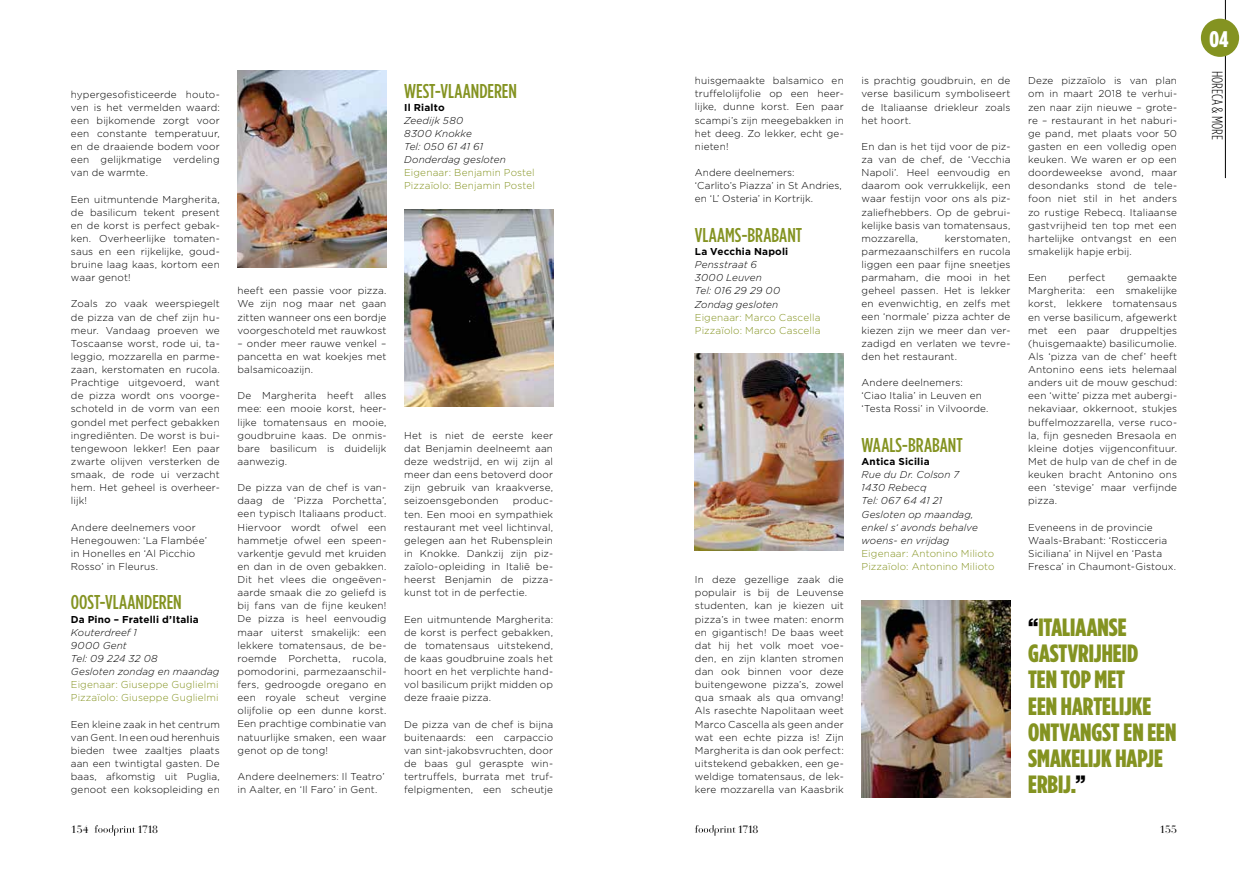
<style>
.page{position:relative;width:1248px;height:886px;background:#fff}
.page>*{position:absolute;margin:0;border:0;box-sizing:border-box;transform-origin:0 0}
.t1{font:900 25px/26.2px "Gotham Condensed";color:#849321}
.t2{font:900 22.5px "Gotham Condensed";color:#fff}
.t3{font:500 20px "Gotham Condensed";color:#849321}
.t4{font:300 15px "Gotham Condensed";color:#000}
.t5{font:10.62px "Bauer Bodoni Std";letter-spacing:-.09em;color:#000}
.t6{font:300 10px/13.1px "Gotham";letter-spacing:.015em;color:#000;text-align:justify}
.t7{font:italic 300 10px/13.1px "Gotham";letter-spacing:.01em;color:#000}
.t8{font:300 10px/13.1px "Gotham";letter-spacing:.015em;color:#849321}
.t9{font:700 10px "Gotham";letter-spacing:.02em;color:#000}
.s1{color:#000}
</style>
<div class="page">
<svg style="left:94px;top:825px;width:41px;height:11px"></svg>
<svg style="left:695px;top:825px;width:40px;height:11px"></svg>
<hr style="left:1224px;top:0;width:1px;height:178px;background:#000">
<div style="left:1200px;top:19px;width:38px;height:38px;background:#849321;border-radius:50%"></div>
<img style="left:237px;top:71px;width:149px;height:197px">
<img style="left:404px;top:209px;width:149px;height:197px">
<img style="left:694px;top:353px;width:149px;height:197px">
<img style="left:861px;top:600px;width:149px;height:197px">
<p class="t6" style="left:71px;top:87px;width:150px">hypergesofisticeerde houto&shy;ven is het vermelden waard: een bijkomende zorgt voor een constante temperatuur, en de draaiende bodem voor een gelijkmatige verdeling van de warmte.</p>
<p class="t6" style="left:71px;top:192px;width:150px">Een uitmuntende Margherita, de basilicum tekent present en de korst is perfect gebak&shy;ken. Overheerlijke tomaten&shy;saus en een rijkelijke, goud&shy;bruine laag kaas, kortom een waar genot!</p>
<p class="t6" style="left:71px;top:297px;width:150px">Zoals zo vaak weerspiegelt de pizza van de chef zijn hu&shy;meur. Vandaag proeven we Toscaanse worst, rode ui, ta&shy;leggio, mozzarella en parme&shy;zaan, kerstomaten en rucola.<br>Prachtige uitgevoerd, want de pizza wordt ons voorge&shy;schoteld in de vorm van een gondel met perfect gebakken ingrediënten. De worst is bui&shy;tengewoon lekker! Een paar zwarte olijven versterken de smaak, de rode ui verzacht hem. Het geheel is overheer&shy;lijk!</p>
<p class="t6" style="left:71px;top:520px;width:138px;text-align:left">Andere deelnemers voor<br>Henegouwen: ‘La Flambée’ in Honelles en ‘Al Picchio<br>Rosso’ in Fleurus.</p>
<h3 class="t3" style="left:71px;top:591px;width:112px">OOST-VLAANDEREN</h3>
<p class="t9" style="left:71px;top:612px;width:129px">Da Pino – Fratelli d’Italia</p>
<p class="t7" style="left:71px;top:625px;width:150px">Kouterdreef 1<br>9000 Gent<br>Tel: 09 224 32 08<br>Gesloten zondag en maandag</p>
<p class="t8" style="left:71px;top:678px;width:149px">Eigenaar: Giuseppe Guglielmi<br>Pizzaïolo: Giuseppe Guglielmi</p>
<p class="t6" style="left:71px;top:717px;width:150px">Een kleine zaak in het centrum van Gent. In een oud herenhuis bieden twee zaaltjes plaats aan een twintigtal gasten. De baas, afkomstig uit Puglia, genoot een koksopleiding en</p>
<h3 class="t3" style="left:404px;top:79px;width:114px">WEST-VLAANDEREN</h3>
<p class="t9" style="left:404px;top:100px;width:42px">Il Rialto</p>
<p class="t7" style="left:404px;top:113px;width:103px">Zeedijk 580<br>8300 Knokke<br>Tel: 050 61 41 61<br>Donderdag gesloten</p>
<p class="t8" style="left:404px;top:166px;width:132px">Eigenaar: Benjamin Postel<br>Pizzaïolo: Benjamin Postel</p>
<p class="t6" style="left:237px;top:284px;width:150px">heeft een passie voor pizza.<br>We zijn nog maar net gaan zitten wanneer ons een bordje voorgeschoteld met rauwkost</p>
<p class="t6" style="left:237px;top:336px;width:150px">– onder meer rauwe venkel – pancetta en wat koekjes met balsamicoazijn.</p>
<p class="t6" style="left:237px;top:389px;width:150px">De Margherita heeft alles mee: een mooie korst, heer&shy;lijke tomatensaus en mooie, goudbruine kaas. De onmis&shy;bare basilicum is duidelijk aanwezig.</p>
<p class="t6" style="left:237px;top:481px;width:150px">De pizza van de chef is van&shy;daag de ‘Pizza Porchetta’, een typisch Italiaans product.<br>Hiervoor wordt ofwel een hammetje ofwel een speen&shy;varkentje gevuld met kruiden en dan in de oven gebakken.<br>Dit het vlees die ongeëven&shy;aarde smaak die zo geliefd is bij fans van de fijne keuken!<br>De pizza is heel eenvoudig maar uiterst smakelijk: een lekkere tomatensaus, de be&shy;roemde Porchetta, rucola, pomodorini, parmezaanschil&shy;fers, gedroogde oregano en een royale scheut vergine olijfolie op een dunne korst.<br>Een prachtige combinatie van natuurlijke smaken, een waar genot op de tong!</p>
<p class="t6" style="left:237px;top:769px;width:149px">Andere deelnemers: Il Teatro’ in Aalter, en ‘Il Faro’ in Gent.</p>
<p class="t6" style="left:404px;top:428px;width:150px">Het is niet de eerste keer dat Benjamin deelneemt aan deze wedstrijd, en wij zijn al meer dan eens betoverd door zijn gebruik van kraakverse, seizoensgebonden</p>
<p class="t6" style="left:404px;top:494px;width:150px;text-indent:108px">produc&shy;ten. Een mooi en sympathiek restaurant met veel lichtinval, gelegen aan het Rubensplein in Knokke. Dankzij zijn piz&shy;zaïolo-opleiding in Italië be&shy;heerst Benjamin de pizza&shy;kunst tot in de perfectie.</p>
<p class="t6" style="left:404px;top:612px;width:150px">Een uitmuntende Margherita: de korst is perfect gebakken, de tomatensaus uitstekend, de kaas goudbruine zoals het hoort en het verplichte hand&shy;vol basilicum prijkt midden op deze fraaie pizza.</p>
<p class="t6" style="left:404px;top:717px;width:150px">De pizza van de chef is bijna buitenaards: een carpaccio van sint-jakobsvruchten, door de baas gul geraspte win&shy;tertruffels, burrata met truf&shy;felpigmenten, een scheutje</p>
<p class="t6" style="left:694px;top:74px;width:150px">huisgemaakte balsamico en truffelolijfolie op een heer&shy;lijke, dunne korst. Een paar scampi’s zijn meegebakken in het deeg. Zo lekker, echt ge&shy;nieten!</p>
<p class="t6" style="left:694px;top:166px;width:148px;text-align:left">Andere deelnemers:<br>‘Carlito’s Piazza’ in St Andries, en ‘L’ Osteria’ in Kortrijk.</p>
<h3 class="t3" style="left:694px;top:223px;width:109px">VLAAMS-BRABANT</h3>
<p class="t9" style="left:694px;top:245px;width:95px">La Vecchia Napoli</p>
<p class="t7" style="left:694px;top:258px;width:87px">Pensstraat 6<br>3000 Leuven<br>Tel: 016 29 29 00<br>Zondag gesloten</p>
<p class="t8" style="left:694px;top:310px;width:127px">Eigenaar: Marco Cascella<br>Pizzaïolo: Marco Cascella</p>
<p class="t6" style="left:694px;top:573px;width:150px">In deze gezellige zaak die populair is bij de Leuvense studenten, kan je kiezen uit pizza’s in twee maten: enorm en gigantisch! De baas weet dat hij het volk moet voe&shy;den, en zijn klanten stromen dan ook binnen voor deze buitengewone pizza’s, zowel qua smaak als qua omvang!<br>Als rasechte Napolitaan weet Marco Cascella als geen ander wat een echte pizza is! Zijn Margherita is dan ook perfect: uitstekend gebakken, een ge&shy;weldige tomatensaus, de lek&shy;kere mozzarella van Kaasbrik</p>
<p class="t6" style="left:861px;top:74px;width:150px">is prachtig goudbruin, en de verse basilicum symboliseert de Italiaanse driekleur zoals het hoort.</p>
<p class="t6" style="left:861px;top:140px;width:150px">En dan is het tijd voor de piz&shy;za van de chef, de ‘Vecchia Napoli’. Heel eenvoudig en daarom ook verrukkelijk, een waar festijn voor ons als piz&shy;zaliefhebbers. Op de gebrui&shy;kelijke basis van tomatensaus, mozzarella,</p>
<p class="t6" style="left:861px;top:231px;width:150px;text-indent:83px">kerstomaten, parmezaanschilfers en rucola liggen een paar fijne sneetjes parmaham, die mooi in het geheel passen. Het is lekker en evenwichtig, en zelfs met een ‘normale’ pizza achter de kiezen zijn we meer dan ver&shy;zadigd en verlaten we tevre&shy;den het restaurant.</p>
<p class="t6" style="left:861px;top:376px;width:128px;text-align:left">Andere deelnemers: ‘Ciao Italia’ in Leuven en ‘Testa Rossi’ in Vilvoorde.</p>
<h3 class="t3" style="left:861px;top:433px;width:103px">WAALS-BRABANT</h3>
<p class="t9" style="left:861px;top:455px;width:70px">Antica Sicilia</p>
<p class="t7" style="left:861px;top:468px;width:118px">Rue du Dr. Colson 7<br>1430 Rebecq<br>Tel: 067 64 41 21<br>Gesloten op maandag, enkel s‘ avonds behalve woens- en vrijdag</p>
<p class="t8" style="left:861px;top:546px;width:134px">Eigenaar: Antonino Milioto<br>Pizzaïolo: Antonino Milioto</p>
<p class="t6" style="left:1028px;top:74px;width:150px">Deze pizzaïolo is van plan om in maart 2018 te verhui&shy;zen naar zijn nieuwe – grote&shy;re – restaurant in het naburi&shy;ge pand, met plaats voor 50 gasten en een volledig open keuken. We waren er op een doordeweekse avond, maar desondanks stond de tele&shy;foon niet stil in het anders zo rustige Rebecq. Italiaanse gastvrijheid ten top met een hartelijke ontvangst en een smakelijk hapje erbij.</p>
<p class="t6" style="left:1028px;top:271px;width:20px">Een</p>
<p class="t6" style="left:1068px;top:271px;width:38px">perfect</p>
<p class="t6" style="left:1028px;top:271px;width:150px;text-indent:99px">gemaakte Margherita: een smakelijke korst, lekkere tomatensaus en verse basilicum, afgewerkt met een paar druppeltjes (huisgemaakte) basilicumolie.<br>Als ‘pizza van de chef’ heeft Antonino eens iets helemaal anders uit de mouw geschud: een ‘witte’ pizza met aubergi&shy;nekaviaar, okkernoot, stukjes buffelmozzarella, verse ruco&shy;la, fijn gesneden Bresaola en kleine dotjes vijgenconfituur.<br>Met de hulp van de chef in de keuken bracht Antonino ons een ‘stevige’ maar verfijnde pizza.</p>
<p class="t6" style="left:1028px;top:520px;width:149px;text-align:left">Eveneens in de provincie<br>Waals-Brabant: ‘Rosticceria<br>Siciliana’ in Nijvel en ‘Pasta<br>Fresca’ in Chaumont-Gistoux.</p>
<h1 class="t1" style="left:1028px;top:613px;width:150px"><span class="s1">“</span>ITALIAANSE<br>GASTVRIJHEID<br>TEN TOP MET<br>EEN HARTELIJKE<br>ONTVANGST EN EEN<br>SMAKELIJK HAPJE<br>ERBIJ.<span class="s1">”</span></h1>
<p class="t5" style="left:71px;top:823px;width:19px">154</p>
<p class="t5" style="left:137px;top:823px;width:22px">1718</p>
<p class="t5" style="left:737px;top:823px;width:22px">1718</p>
<p class="t5" style="left:1159px;top:823px;width:19px">155</p>
<h2 class="t2" style="left:1209px;top:25px;width:21px">04</h2>
<h3 class="t4" style="left:1225px;top:71px;width:70px;rotate:90deg">HORECA &amp; MORE</h3>
</div>
